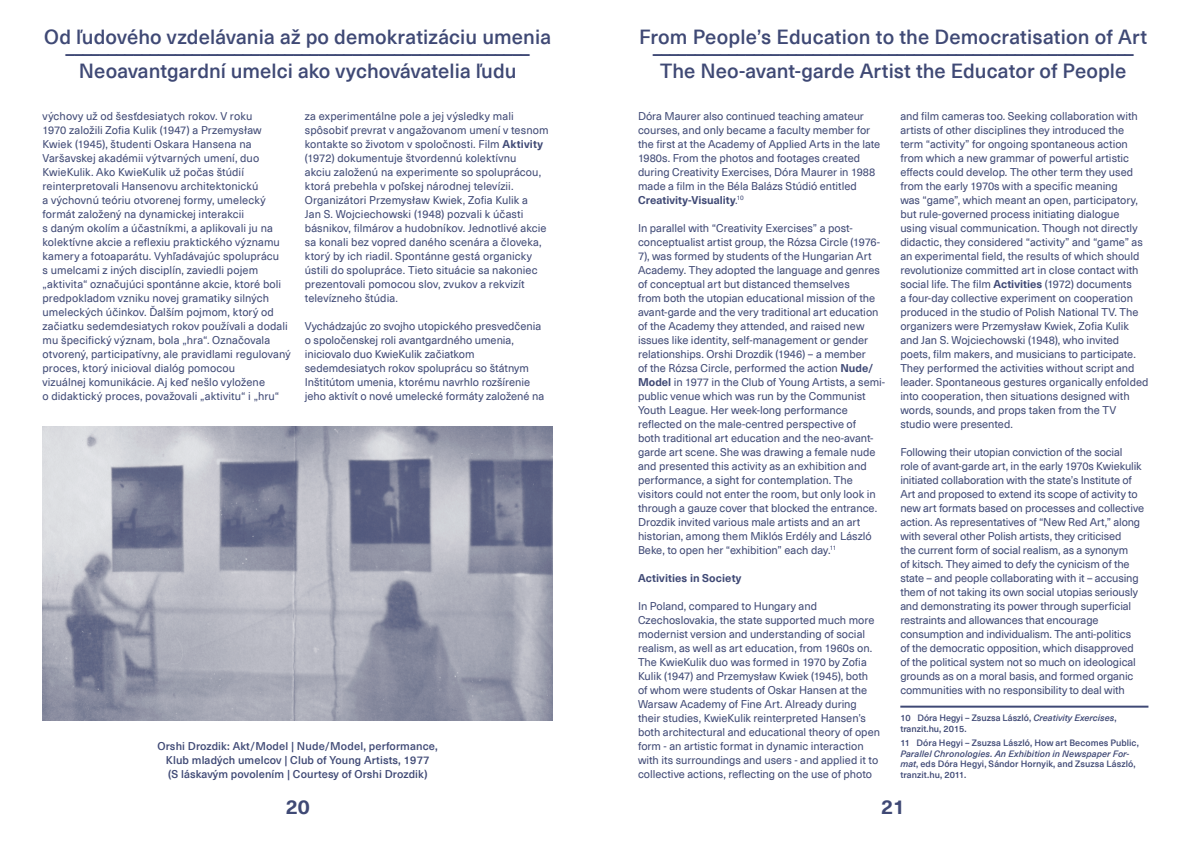
<style>
.page{position:relative;width:1191px;height:842px;background:#fff}
.page>*{position:absolute;margin:0;border:0;box-sizing:border-box;transform-origin:0 0}
.t1{font:500 20px/17px "Neue Haas Unica Pro";letter-spacing:.005em;color:#3f4975;text-align:center}
.t2{font:700 20px "Neue Haas Unica Pro";color:#3f4975}
.t3{font:11px/14px "Neue Haas Unica Pro";color:#3f4975}
.t4{font:500 11px/14px "Neue Haas Unica Pro";letter-spacing:.01em;color:#3f4975;text-align:center}
.t5{font:700 11px "Neue Haas Unica Pro";letter-spacing:.005em;color:#3f4975}
.t6{font:500 9px/10.8px "Neue Haas Unica Pro";letter-spacing:.005em;color:#3f4975}
.s1{font-weight:700}
.s2{font-style:italic}
</style>
<div class="page">
<hr style="left:900px;top:706px;width:248px;height:2px;background:#3f4975">
<img style="left:43px;top:426px;width:510px;height:295px">
<h1 class="t1" style="left:44px;top:28px;width:508px">Od ľudového vzdelávania až po demokratizáciu umenia –––––––––––––––––––––––––––––––––––––––––––––––––––––––<br>Neoavantgardní umelci ako vychovávatelia ľudu</h1>
<p class="t3" style="left:43px;top:109px;width:249px">výchovy už od šesťdesiatych rokov. V roku<br>1970 založili Zofia Kulik (1947) a Przemysław Kwiek (1945), študenti Oskara Hansena na Varšavskej akadémii výtvarných umení, duo KwieKulik. Ako KwieKulik už počas štúdií reinterpretovali Hansenovu architektonickú<br>a výchovnú teóriu otvorenej formy, umelecký formát založený na dynamickej interakcii<br>s daným okolím a účastníkmi, a aplikovali ju na kolektívne akcie a reflexiu praktického významu kamery a fotoaparátu. Vyhľadávajúc spoluprácu<br>s umelcami z iných disciplín, zaviedli pojem „aktivita“ označujúci spontánne akcie, ktoré boli predpokladom vzniku novej gramatiky silných umeleckých účinkov. Ďalším pojmom, ktorý od začiatku sedemdesiatych rokov používali a dodali mu špecifický význam, bola „hra“. Označovala otvorený, participatívny, ale pravidlami regulovaný proces, ktorý inicioval dialóg pomocou<br>vizuálnej komunikácie. Aj keď nešlo vyložene<br>o didaktický proces, považovali „aktivitu“ i „hru“</p>
<p class="t3" style="left:305px;top:109px;width:245px">za experimentálne pole a jej výsledky mali spôsobiť prevrat v angažovanom umení v tesnom kontakte so životom v spoločnosti. Film <span class="s1">Aktivity </span>(1972) dokumentuje štvordennú kolektívnu<br>akciu založenú na experimente so spoluprácou, ktorá prebehla v poľskej národnej televízii.<br>Organizátori Przemysław Kwiek, Zofia Kulik a<br>Jan S. Wojciechowski (1948) pozvali k účasti básnikov, filmárov a hudobníkov. Jednotlivé akcie sa konali bez vopred daného scenára a človeka, ktorý by ich riadil. Spontánne gestá organicky ústili do spolupráce. Tieto situácie sa nakoniec prezentovali pomocou slov, zvukov a rekvizít televízneho štúdia.</p>
<p class="t3" style="left:305px;top:319px;width:241px">Vychádzajúc zo svojho utopického presvedčenia o spoločenskej roli avantgardného umenia, iniciovalo duo KwieKulik začiatkom sedemdesiatych rokov spoluprácu so štátnym Inštitútom umenia, ktorému navrhlo rozšírenie jeho aktivít o nové umelecké formáty založené na</p>
<p class="t4" style="left:158px;top:739px;width:282px">Orshi Drozdik: Akt/Model | Nude/Model, performance,<br>Klub mladých umelcov | Club of Young Artists, 1977<br>(S láskavým povolením | Courtesy of Orshi Drozdik)</p>
<h1 class="t1" style="left:639px;top:28px;width:510px">From People’s Education to the Democratisation of Art –––––––––––––––––––––––––––––––––––––––––––––––––––––––––<br>The Neo-avant-garde Artist the Educator of People</h1>
<p class="t3" style="left:638px;top:109px;width:244px">Dóra Maurer also continued teaching amateur courses, and only became a faculty member for the first at the Academy of Applied Arts in the late 1980s. From the photos and footages created during Creativity Exercises, Dóra Maurer in 1988 made a film in the Béla Balázs Stúdió entitled <span class="s1">Creativity-Visuality</span>.<sup>10</sup></p>
<p class="t3" style="left:638px;top:221px;width:249px">In parallel with “Creativity Exercises” a post&shy;conceptualist artist group, the Rózsa Circle (1976- 7), was formed by students of the Hungarian Art Academy. They adopted the language and genres of conceptual art but distanced themselves<br>from both the utopian educational mission of the avant-garde and the very traditional art education of the Academy they attended, and raised new issues like identity, self-management or gender relationships. Orshi Drozdik (1946) – a member<br>of the Rózsa Circle, performed the action <span class="s1">Nude/ Model</span> in 1977 in the Club of Young Artists, a semi&shy;public venue which was run by the Communist Youth League. Her week-long performance reflected on the male-centred perspective of<br>both traditional art education and the neo-avant&shy;garde art scene. She was drawing a female nude and presented this activity as an exhibition and performance, a sight for contemplation. The visitors could not enter the room, but only look in through a gauze cover that blocked the entrance.<br>Drozdik invited various male artists and an art historian, among them Miklós Erdély and László Beke, to open her “exhibition” each day.<sup>11</sup></p>
<p class="t5" style="left:638px;top:571px;width:105px">Activities in Society</p>
<p class="t3" style="left:638px;top:599px;width:243px">In Poland, compared to Hungary and Czechoslovakia, the state supported much more modernist version and understanding of social realism, as well as art education, from 1960s on.<br>The KwieKulik duo was formed in 1970 by Zofia Kulik (1947) and Przemysław Kwiek (1945), both of whom were students of Oskar Hansen at the Warsaw Academy of Fine Art. Already during their studies, KwieKulik reinterpreted Hansen’s both architectural and educational theory of open form - an artistic format in dynamic interaction with its surroundings and users - and applied it to collective actions, reflecting on the use of photo</p>
<p class="t3" style="left:900px;top:109px;width:250px">and film cameras too. Seeking collaboration with artists of other disciplines they introduced the term “activity” for ongoing spontaneous action from which a new grammar of powerful artistic effects could develop. The other term they used from the early 1970s with a specific meaning<br>was “game”, which meant an open, participatory, but rule-governed process initiating dialogue using visual communication. Though not directly didactic, they considered “activity” and “game” as an experimental field, the results of which should revolutionize committed art in close contact with social life. The film <span class="s1">Activities</span> (1972) documents<br>a four-day collective experiment on cooperation produced in the studio of Polish National TV. The organizers were Przemysław Kwiek, Zofia Kulik and Jan S. Wojciechowski (1948), who invited poets, film makers, and musicians to participate.<br>They performed the activities without script and leader. Spontaneous gestures organically enfolded into cooperation, then situations designed with words, sounds, and props taken from the TV studio were presented.<sup>56</sup></p>
<p class="t3" style="left:900px;top:445px;width:245px">Following their utopian conviction of the social<br>role of avant-garde art, in the early 1970s Kwiekulik initiated collaboration with the state’s Institute of Art and proposed to extend its scope of activity to new art formats based on processes and collective action. As representatives of “New Red Art,” along with several other Polish artists, they criticised<br>the current form of social realism, as a synonym<br>of kitsch. They aimed to defy the cynicism of the state – and people collaborating with it – accusing them of not taking its own social utopias seriously and demonstrating its power through superficial restraints and allowances that encourage consumption and individualism. The anti-politics<br>of the democratic opposition, which disapproved of the political system not so much on ideological grounds as on a moral basis, and formed organic communities with no responsibility to deal with</p>
<p class="t6" style="left:900px;top:712px;width:218px">10 Dóra Hegyi – Zsuzsa László, <span class="s2">Creativity Exercises</span>, tranzit.hu, 2015.</p>
<p class="t6" style="left:900px;top:737px;width:240px">11 Dóra Hegyi – Zsuzsa László, How art Becomes Public,</p>
<p class="t6" style="left:900px;top:748px;width:237px"><span class="s2">Parallel Chronologies. An Exhibition in Newspaper For&shy;mat</span>, eds Dóra Hegyi, Sándor Hornyik, and Zsuzsa László, tranzit.hu, 2011.</p>
<h1 class="t2" style="left:286px;top:795px;width:25px">20</h1>
<h1 class="t2" style="left:881px;top:795px;width:25px">21</h1>
</div>
